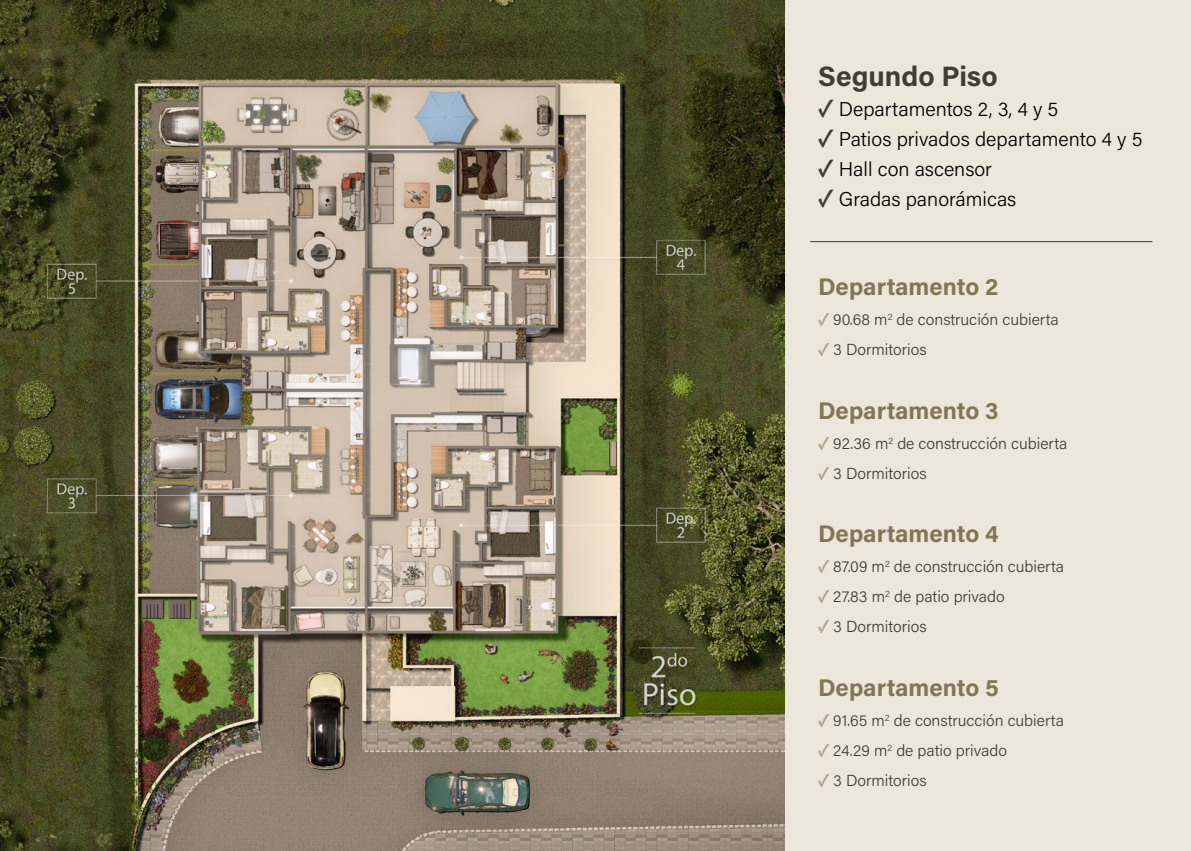
<style>
.page{position:relative;width:1191px;height:851px;background:#fff}
.page>*{position:absolute;margin:0;border:0;box-sizing:border-box;transform-origin:0 0}
.t1{font:700 28px "Acumin Pro";color:#403e32}
.t2{font:700 24px "Acumin Pro";color:#827656}
.t3{font:300 20px "Acumin Pro";color:#000}
.t4{font:300 16px "Acumin Pro";color:#403e32}
.s1{font-weight:700;font-size:22px;color:#403e32}
.s2{font-weight:700;color:#ada387}
</style>
<div class="page">
<div style="left:0;top:0;width:1191px;height:850px;background:#ece7da"></div>
<img style="left:0;top:0;width:785px;height:850px">
<hr style="left:810px;top:241px;width:342px;height:1px;background:#403e32">
<h1 class="t1" style="left:818px;top:56px;width:181px">Segundo Piso</h1>
<p class="t3" style="left:818px;top:95px;width:242px"><span class="s1">✓</span> Departamentos 2, 3, 4 y 5</p>
<p class="t3" style="left:818px;top:125px;width:326px"><span class="s1">✓</span> Patios privados departamento 4 y 5</p>
<p class="t3" style="left:818px;top:155px;width:175px"><span class="s1">✓</span> Hall con ascensor</p>
<p class="t3" style="left:818px;top:185px;width:200px"><span class="s1">✓</span> Gradas panorámicas</p>
<h2 class="t2" style="left:818px;top:270px;width:182px">Departamento 2</h2>
<p class="t4" style="left:818px;top:309px;width:242px"><span class="s2">✓</span> 90.68 m<sup>2</sup> de construción cubierta</p>
<p class="t4" style="left:818px;top:339px;width:110px"><span class="s2">✓</span> 3 Dormitorios</p>
<h2 class="t2" style="left:818px;top:393px;width:182px">Departamento 3</h2>
<p class="t4" style="left:818px;top:432px;width:251px"><span class="s2">✓</span> 92.36 m<sup>2</sup> de construcción cubierta</p>
<p class="t4" style="left:818px;top:462px;width:110px"><span class="s2">✓</span> 3 Dormitorios</p>
<h2 class="t2" style="left:818px;top:517px;width:182px">Departamento 4</h2>
<p class="t4" style="left:818px;top:555px;width:248px"><span class="s2">✓</span> 87.09 m<sup>2</sup> de construcción cubierta</p>
<p class="t4" style="left:818px;top:585px;width:188px"><span class="s2">✓</span> 27.83 m<sup>2</sup> de patio privado</p>
<p class="t4" style="left:818px;top:615px;width:110px"><span class="s2">✓</span> 3 Dormitorios</p>
<h2 class="t2" style="left:818px;top:670px;width:182px">Departamento 5</h2>
<p class="t4" style="left:818px;top:709px;width:247px"><span class="s2">✓</span> 91.65 m<sup>2</sup> de construcción cubierta</p>
<p class="t4" style="left:818px;top:739px;width:190px"><span class="s2">✓</span> 24.29 m<sup>2</sup> de patio privado</p>
<p class="t4" style="left:818px;top:769px;width:110px"><span class="s2">✓</span> 3 Dormitorios</p>
</div>
